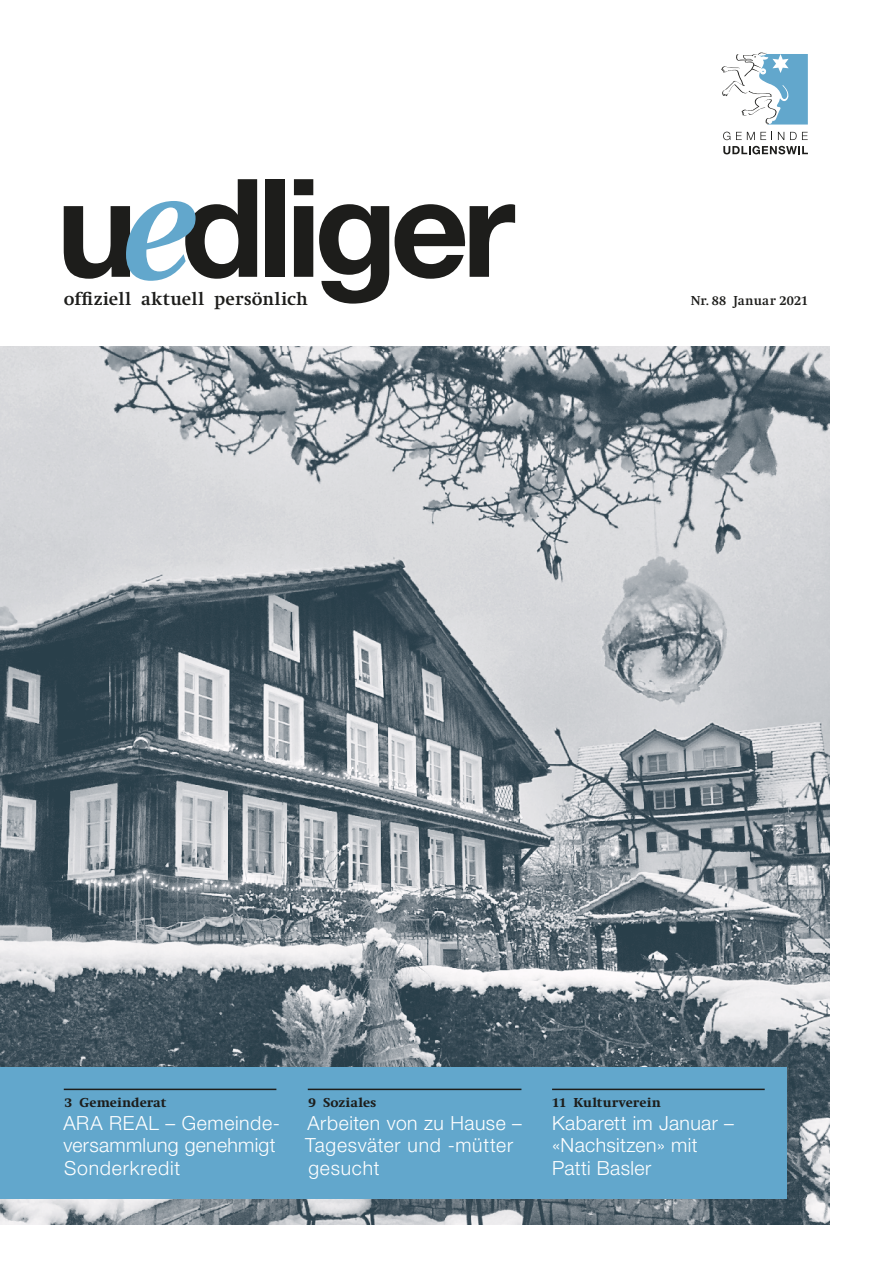
<style>
.page{position:relative;width:893px;height:1263px;background:#fff}
.page>*{position:absolute;margin:0;border:0;box-sizing:border-box;transform-origin:0 0}
.t1{font:700 136.65px "Helvetica Neue";letter-spacing:-.05em;color:#1d1d1b}
.t2{font:300 19.5px/22.5px "Helvetica Neue";letter-spacing:.025em;color:#fff}
.t3{font:700 18.75px "Swift";letter-spacing:.01em;color:#1d1d1b}
.t4{font:800 13.5px "Swift";letter-spacing:.01em;color:#1d1d1b}
.t5{font:700 13.5px "Swift";letter-spacing:.015em;color:#1d1d1b}
</style>
<div class="page">
<img style="left:0;top:347px;width:829px;height:877px">
<svg style="left:126px;top:201px;width:70px;height:80px"></svg>
<svg style="left:723px;top:132px;width:7px;height:8px"></svg>
<svg style="left:736px;top:132px;width:36px;height:8px"></svg>
<svg style="left:778px;top:132px;width:6px;height:8px"></svg>
<svg style="left:790px;top:132px;width:18px;height:8px"></svg>
<svg style="left:723px;top:146px;width:85px;height:8px"></svg>
<svg style="left:721px;top:53px;width:87px;height:72px"></svg>
<div style="left:0;top:1067px;width:787px;height:132px;background:#62a7cc"></div>
<hr style="left:308px;top:1088px;width:213px;height:2px;background:#1d1d1b">
<hr style="left:64px;top:1088px;width:212px;height:2px;background:#1d1d1b">
<hr style="left:552px;top:1088px;width:213px;height:2px;background:#1d1d1b">
<h1 class="t1" style="left:56px;top:144px;width:461px">u dliger</h1>
<p class="t3" style="left:64px;top:289px;width:246px">offiziell aktuell persönlich</p>
<p class="t5" style="left:691px;top:293px;width:119px">Nr. 88 Januar 2021</p>
<p class="t4" style="left:65px;top:1095px;width:103px">3 Gemeinderat</p>
<p class="t2" style="left:63px;top:1111px;width:218px">ARA REAL – Gemeinde&shy;versammlung genehmigt<br>Sonderkredit</p>
<p class="t4" style="left:308px;top:1095px;width:69px">9 Soziales</p>
<p class="t2" style="left:305px;top:1111px;width:218px">Arbeiten von zu Hause –<br>Tagesväter und -mütter gesucht</p>
<p class="t4" style="left:552px;top:1095px;width:110px">11 Kulturverein</p>
<p class="t2" style="left:552px;top:1111px;width:183px">Kabarett im Januar – «Nachsitzen» mit<br>Patti Basler</p>
</div>
